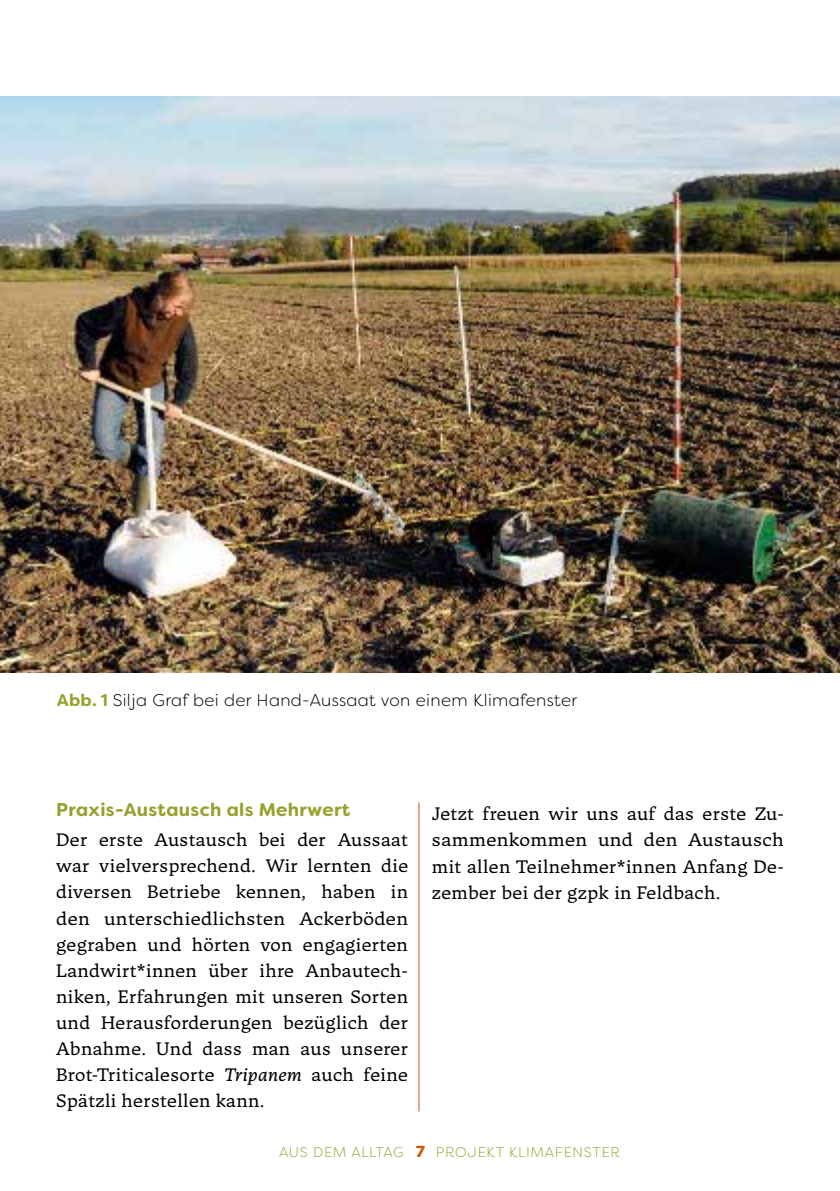
<style>
.page{position:relative;width:840px;height:1191px;background:#fff}
.page>*{position:absolute;margin:0;border:0;box-sizing:border-box;transform-origin:0 0}
.t1{font:700 18.4px "Filson Soft";letter-spacing:.02em;color:#97a12e}
.t2{font:18px/26px "Tuna";letter-spacing:.02em;color:#000;text-align:justify}
.t3{font:300 17px "Filson Soft";letter-spacing:.02em;color:#000}
.t4{font:300 14px "Filson Soft";letter-spacing:.05em;color:#97a12e}
.s1{font-weight:700;color:#97a12e}
.s2{font-style:italic}
.s3{font-weight:900;font-size:16px;color:#c75b0d}
</style>
<div class="page">
<hr style="left:418px;top:802px;width:1px;height:309px;background:#c75b0d">
<img style="left:0;top:96px;width:839px;height:576px">
<p class="t3" style="left:57px;top:689px;width:521px"><span class="s1">Abb. 1</span> Silja Graf bei der Hand-Aussaat von einem Klimafenster</p>
<p class="t1" style="left:56px;top:798px;width:295px">Praxis-Austausch als Mehrwert</p>
<p class="t2" style="left:56px;top:827px;width:353px">Der erste Austausch bei der Aussaat war vielversprechend. Wir lernten die diversen Betriebe kennen, haben in den unterschiedlichsten Ackerböden gegraben und hörten von engagierten Landwirt*innen über ihre Anbautech&shy;niken, Erfahrungen mit unseren Sorten und Herausforderungen bezüglich der Abnahme. Und dass man aus unserer Brot-Triticalesorte <span class="s2">Tripanem</span> auch feine Spätzli herstellen kann.</p>
<p class="t2" style="left:431px;top:801px;width:353px">Jetzt freuen wir uns auf das erste Zu&shy;sammenkommen und den Austausch mit allen Teilnehmer*innen Anfang De&shy;zember bei der gzpk in Feldbach.</p>
<p class="t4" style="left:279px;top:1143px;width:342px">AUS DEM ALLTAG <span class="s3">7</span> PROJEKT KLIMAFENSTER</p>
</div>
